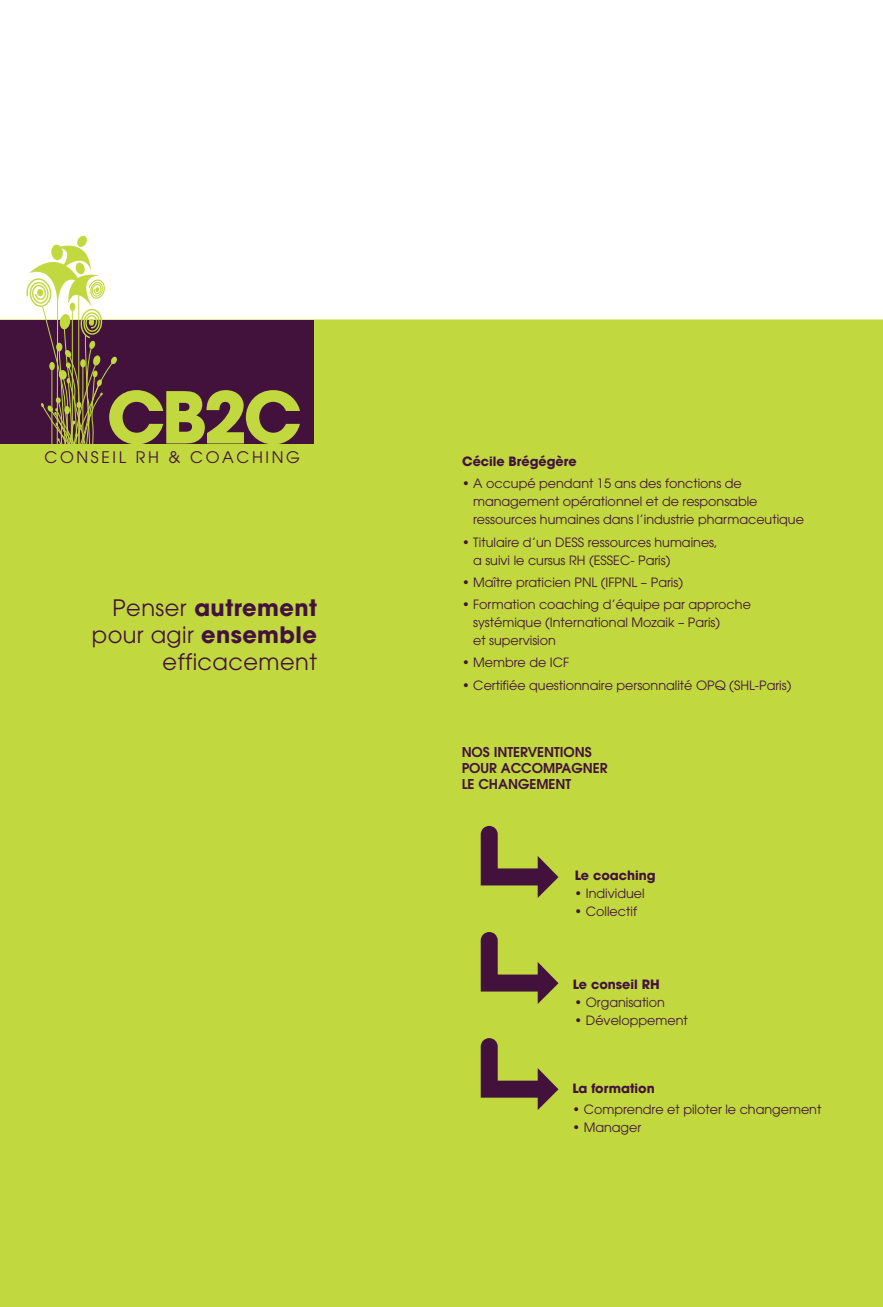
<style>
.page{position:relative;width:883px;height:1307px;background:#fff}
.page>*{position:absolute;margin:0;border:0;box-sizing:border-box;transform-origin:0 0}
.t1{font:700 70.8px "Avant Garde LT";color:#c2d83f}
.t2{font:22.5px/27px "Avant Garde LT";letter-spacing:.02em;color:#42123d;text-align:right}
.t3{font:15.9px "Avant Garde LT";letter-spacing:.165em;color:#42123d}
.t4{font:600 13.5px/16.2px "Avant Garde LT";color:#42123d}
.t5{font:12.75px/18px "Avant Garde LT";color:#42123d}
.t6{font:700 12.75px "Avant Garde LT";color:#42123d}
.s1{font-weight:700}
</style>
<div class="page">
<div style="left:0;top:319px;width:883px;height:987px;background:#c2d83f"></div>
<div style="left:0;top:320px;width:313px;height:124px;background:#42123d"></div>
<svg style="left:26px;top:235px;width:91px;height:208px"></svg>
<svg style="left:481px;top:826px;width:77px;height:71px;background:#918c3e"></svg>
<svg style="left:481px;top:932px;width:77px;height:72px;background:#918d3e"></svg>
<svg style="left:481px;top:1038px;width:77px;height:72px;background:#918d3e"></svg>
<h1 class="t1" style="left:107px;top:391px;width:197px">CB2C</h1>
<p class="t3" style="left:45px;top:451px;width:257px">CONSEIL RH &amp; COACHING</p>
<h2 class="t2" style="left:92px;top:596px;width:227px">Penser <span class="s1">autrement </span>pour agir <span class="s1">ensemble </span>efficacement</h2>
<p class="t6" style="left:462px;top:456px;width:116px">Cécile Brégégère</p>
<p class="t5" style="left:473px;top:476px;width:332px;text-indent:-11px">• A occupé pendant 15 ans des fonctions de management opérationnel et de responsable ressources humaines dans l’industrie pharmaceutique</p>
<p class="t5" style="left:473px;top:534px;width:246px;text-indent:-11px">• Titulaire d’un DESS ressources humaines, a suivi le cursus RH (ESSEC- Paris)</p>
<p class="t5" style="left:462px;top:574px;width:223px">• Maître praticien PNL (IFPNL – Paris)</p>
<p class="t5" style="left:473px;top:596px;width:279px;text-indent:-11px">• Formation coaching d’équipe par approche systémique (International Mozaik – Paris)<br>et supervision</p>
<p class="t5" style="left:462px;top:655px;width:109px">• Membre de ICF</p>
<p class="t5" style="left:462px;top:677px;width:331px">• Certifiée questionnaire personnalité OPQ (SHL-Paris)</p>
<p class="t4" style="left:462px;top:745px;width:147px">NOS INTERVENTIONS<br>POUR ACCOMPAGNER<br>LE CHANGEMENT</p>
<p class="t6" style="left:575px;top:870px;width:82px">Le coaching</p>
<p class="t5" style="left:575px;top:885px;width:72px">• Individuel</p>
<p class="t5" style="left:575px;top:903px;width:64px">• Collectif</p>
<p class="t6" style="left:573px;top:979px;width:88px">Le conseil RH</p>
<p class="t5" style="left:575px;top:994px;width:92px">• Organisation</p>
<p class="t5" style="left:575px;top:1012px;width:115px">• Développement</p>
<p class="t6" style="left:572px;top:1083px;width:84px">La formation</p>
<p class="t5" style="left:572px;top:1101px;width:250px">• Comprendre et piloter le changement</p>
<p class="t5" style="left:572px;top:1119px;width:70px">• Manager</p>
</div>
